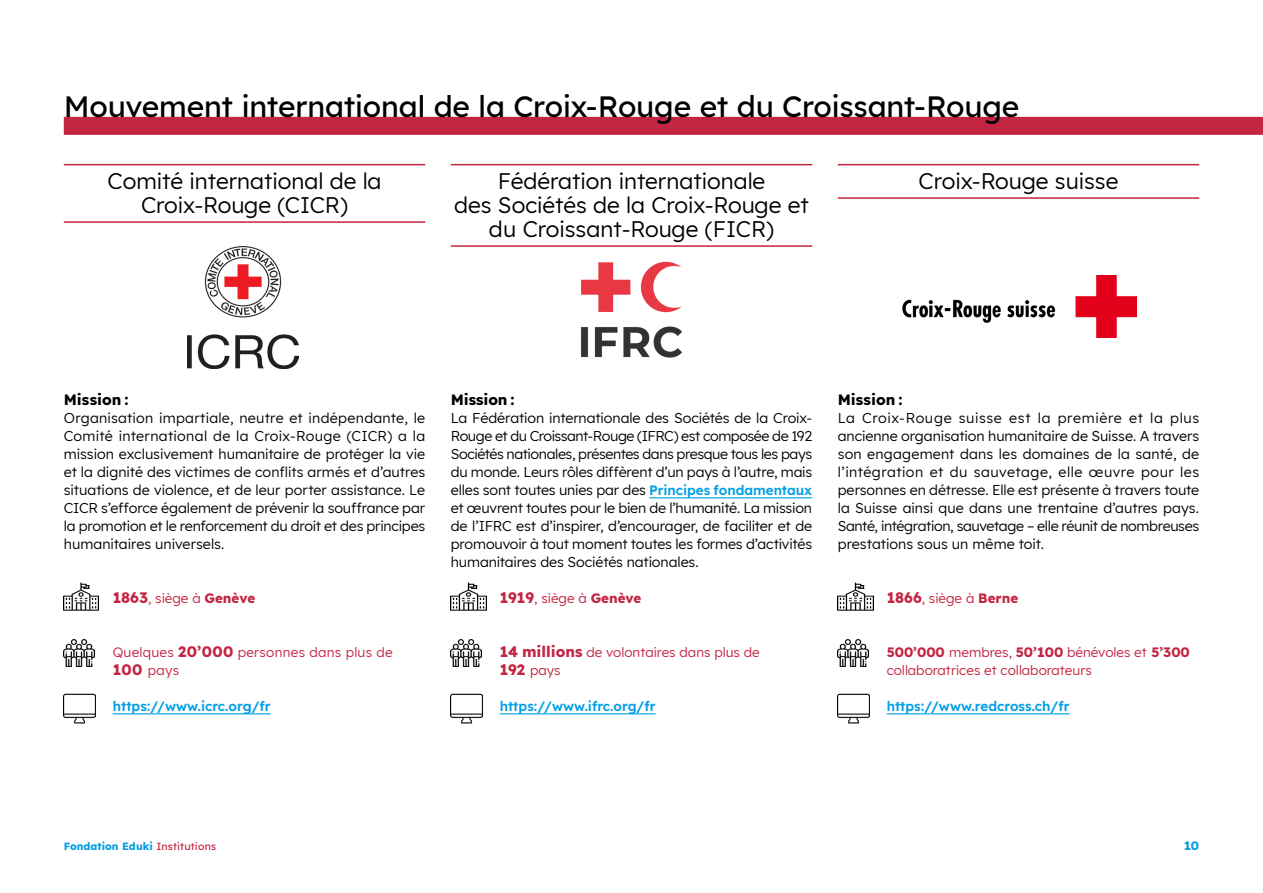
<style>
.page{position:relative;width:1263px;height:893px;background:#fff}
.page>*{position:absolute;margin:0;border:0;box-sizing:border-box;transform-origin:0 0}
.t1{font:500 30px "Lexend";letter-spacing:-.01em;color:#000}
.t2{font:22.5px/24px "Lexend";color:#000;text-align:center}
.t3{font:700 15px "Lexend";color:#000}
.t4{font:14.25px/18px "Lexend";letter-spacing:-.01em;color:#000;text-align:justify}
.t5{font:13.5px/18px "Lexend";color:#c32542}
.t6{font:600 13.5px "Lexend";color:#009ee4}
.t7{font:13.5px/18px "Lexend";letter-spacing:.02em;color:#c32542}
.t8{font:700 12px "Lexend";color:#009ee4}
.t9{font:700 10.5px "Lexend";color:#009ee4}
.s1{font-weight:700;font-size:15px}
.s2{font-weight:700}
.s3{font-weight:600;font-size:13.5px;color:#009ee4}
.s4{font-weight:500;color:#c32542}
</style>
<div class="page">
<div style="left:64px;top:117px;width:1199px;height:18px;background:#c32542"></div>
<hr style="left:451px;top:164px;width:361px;height:1px;background:#c32542">
<hr style="left:451px;top:245px;width:361px;height:2px;background:#c32542">
<hr style="left:649px;top:497px;width:163px;height:1px;background:#009ee4">
<img style="left:581px;top:261px;width:101px;height:97px">
<img style="left:902px;top:276px;width:235px;height:61px">
<hr style="left:838px;top:164px;width:361px;height:1px;background:#c32542">
<hr style="left:838px;top:197px;width:361px;height:2px;background:#c32542">
<img style="left:188px;top:247px;width:110px;height:122px">
<hr style="left:64px;top:164px;width:361px;height:1px;background:#c32542">
<hr style="left:64px;top:221px;width:361px;height:2px;background:#c32542">
<img style="left:451px;top:693px;width:31px;height:31px">
<hr style="left:500px;top:713px;width:156px;height:1px;background:#009ee4">
<img style="left:64px;top:640px;width:30px;height:27px">
<img style="left:451px;top:640px;width:30px;height:27px">
<img style="left:838px;top:640px;width:30px;height:27px">
<img style="left:451px;top:582px;width:35px;height:29px">
<img style="left:63px;top:582px;width:36px;height:29px">
<img style="left:838px;top:582px;width:35px;height:29px">
<img style="left:64px;top:693px;width:31px;height:31px">
<hr style="left:113px;top:713px;width:158px;height:1px;background:#009ee4">
<img style="left:838px;top:693px;width:32px;height:31px">
<hr style="left:887px;top:713px;width:182px;height:1px;background:#009ee4">
<h1 class="t1" style="left:64px;top:89px;width:957px">Mouvement international de la Croix-Rouge et du Croissant-Rouge</h1>
<h2 class="t2" style="left:107px;top:169px;width:276px">Comité international de la<br>Croix-Rouge (CICR)</h2>
<h2 class="t2" style="left:454px;top:169px;width:356px">Fédération internationale<br>des Sociétés de la Croix-Rouge et du Croissant-Rouge (FICR)</h2>
<h2 class="t2" style="left:918px;top:169px;width:201px">Croix-Rouge suisse</h2>
<p class="t3" style="left:64px;top:387px;width:66px">Mission :</p>
<p class="t4" style="left:64px;top:409px;width:363px">Organisation impartiale, neutre et indépendante, le Comité international de la Croix-Rouge (CICR) a la mission exclusivement humanitaire de protéger la vie et la dignité des victimes de conflits armés et d’autres situations de violence, et de leur porter assistance. Le CICR s’efforce également de prévenir la souffrance par la promotion et le renforcement du droit et des principes humanitaires universels.</p>
<p class="t5" style="left:113px;top:589px;width:144px"><span class="s1">1863</span>, siège à <span class="s2">Genève</span></p>
<p class="t7" style="left:113px;top:643px;width:282px">Quelques <span class="s1">20’000</span> personnes dans plus de<br><span class="s1">100</span> pays</p>
<p class="t6" style="left:113px;top:696px;width:159px">https://www.icrc.org/fr</p>
<p class="t3" style="left:451px;top:387px;width:65px">Mission :</p>
<p class="t4" style="left:451px;top:409px;width:363px">La Fédération internationale des Sociétés de la Croix-Rouge et du Croissant-Rouge (IFRC) est composée de 192<br>Sociétés nationales, présentes dans presque tous les pays du monde. Leurs rôles diffèrent d’un pays à l’autre, mais elles sont toutes unies par des <span class="s3">Principes fondamentaux </span>et œuvrent toutes pour le bien de l’humanité. La mission de l’IFRC est d’inspirer, d’encourager, de faciliter et de promouvoir à tout moment toutes les formes d’activités humanitaires des Sociétés nationales.</p>
<p class="t5" style="left:500px;top:589px;width:143px"><span class="s1">1919</span>, siège à <span class="s2">Genève</span></p>
<p class="t5" style="left:500px;top:643px;width:262px"><span class="s1">14 millions</span> de volontaires dans plus de<br><span class="s1">192</span> pays</p>
<p class="t6" style="left:500px;top:696px;width:157px">https://www.ifrc.org/fr</p>
<p class="t3" style="left:838px;top:387px;width:66px">Mission :</p>
<p class="t4" style="left:838px;top:409px;width:363px">La Croix-Rouge suisse est la première et la plus ancienne organisation humanitaire de Suisse. A travers son engagement dans les domaines de la santé, de l’intégration et du sauvetage, elle œuvre pour les personnes en détresse. Elle est présente à travers toute la Suisse ainsi que dans une trentaine d’autres pays.<br>Santé, intégration, sauvetage – elle réunit de nombreuses prestations sous un même toit.</p>
<p class="t5" style="left:887px;top:589px;width:133px"><span class="s1">1866</span>, siège à <span class="s2">Berne</span></p>
<p class="t5" style="left:887px;top:643px;width:305px"><span class="s2">500’000</span> membres, <span class="s2">50’100</span> bénévoles et <span class="s2">5’300 </span>collaboratrices et collaborateurs</p>
<p class="t6" style="left:887px;top:696px;width:184px">https://www.redcross.ch/fr</p>
<p class="t9" style="left:64px;top:840px;width:154px">Fondation Eduki <span class="s4">Institutions</span></p>
<p class="t8" style="left:1184px;top:840px;width:17px">10</p>
</div>
